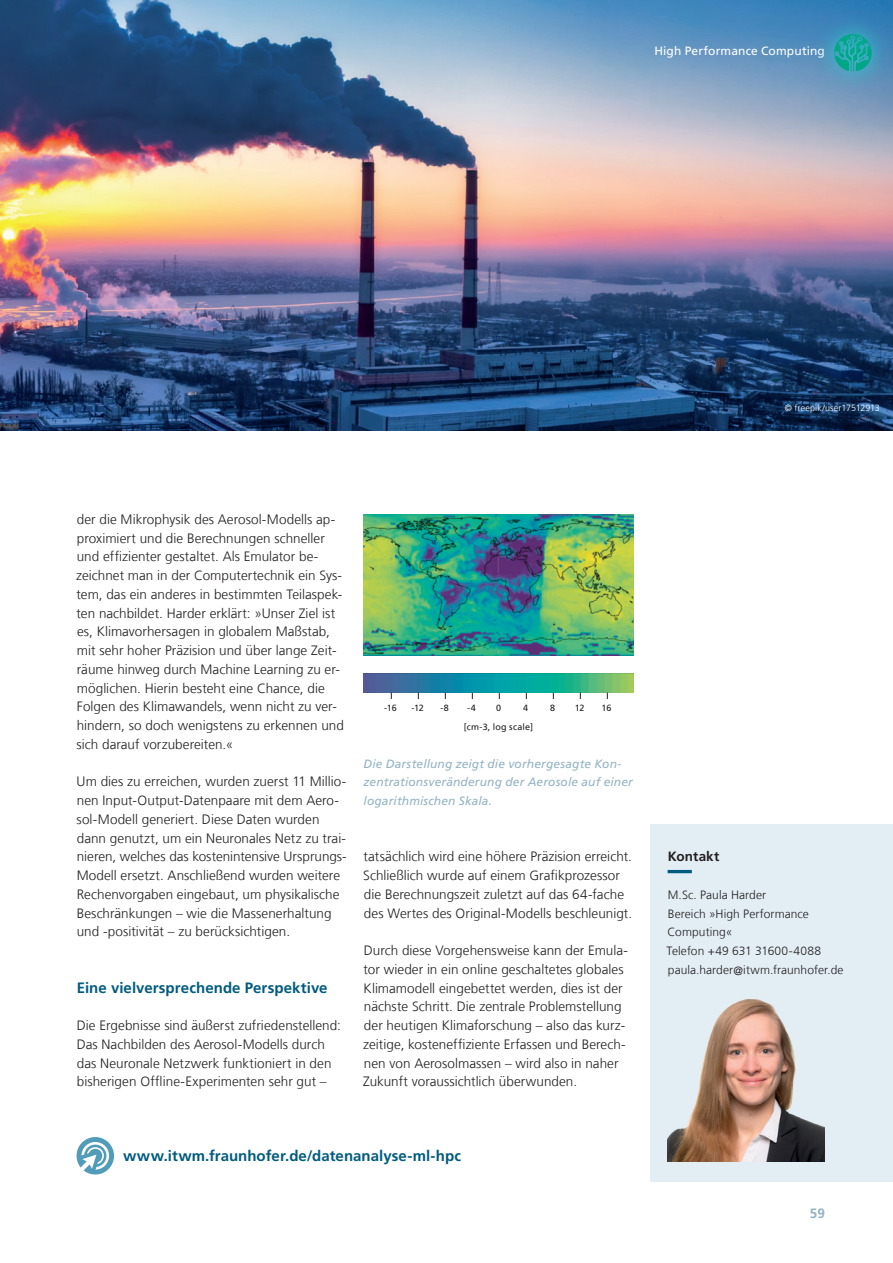
<style>
.page{position:relative;width:893px;height:1263px;background:#fff}
.page>*{position:absolute;margin:0;border:0;box-sizing:border-box;transform-origin:0 0}
.Zwischenueberschrift{font:700 15px "Frutiger LT Com";letter-spacing:.005em;color:#005b7f}
.Fliesstext_9_12_5_sc{font:300 13.5px/18.8px "Frutiger LT Com";letter-spacing:.005em;color:#231f20}
.Infokasten_klein_Ueb{font:700 13.5px "Frutiger LT Com";letter-spacing:.005em;color:#231f20}
.t1{font:700 13.5px "Frutiger LT Com";color:#93b3c3}
.Infokasten_klein_Fli{font:300 12px/18.8px "Frutiger LT Com";letter-spacing:.005em;color:#231f20}
.Bildtext_Marginal_8{font:italic 12px/18.8px "Frutiger LT Com";letter-spacing:.015em;color:#93b3c3}
.Kolumne{font:12px "Frutiger LT Com";letter-spacing:.015em;color:#fff}
.t2{font:9px "Frutiger LT Com";letter-spacing:.02em;color:#231f20}
._12_Grafiktext{font:300 9px "Frutiger LT Com";letter-spacing:.01em;color:#fff}
</style>
<div class="page">
<img style="left:364px;top:514px;width:270px;height:141px">
<img style="left:1px;top:0;width:892px;height:430px">
<img style="left:0;top:0;width:1px;height:430px">
<svg style="left:76px;top:1137px;width:38px;height:38px"></svg>
<div style="left:651px;top:824px;width:242px;height:357px;background:#e2eef4"></div>
<svg style="left:668px;top:870px;width:24px;height:3px"></svg>
<img style="left:668px;top:998px;width:157px;height:163px">
<img style="left:364px;top:674px;width:270px;height:19px">
<div style="left:811px;top:11px;width:82px;height:83px;background:#38c1cc;opacity:.75"></div>
<div style="left:830px;top:15px;width:45px;height:46px;background:#3a80ba"></div>
<div style="left:826px;top:19px;width:46px;height:46px;background:#38c1cc;opacity:.75"></div>
<div style="left:837px;top:16px;width:45px;height:46px;background:#38c1cc;opacity:.75"></div>
<svg style="left:834px;top:34px;width:38px;height:38px"></svg>
<p class="Kolumne" style="left:654px;top:44px;width:172px">High Performance Computing</p>
<p class="_12_Grafiktext" style="left:785px;top:403px;width:97px">© freepik/user17512913</p>
<p class="Fliesstext_9_12_5_sc" style="left:76px;top:510px;width:269px">der die Mikrophysik des Aerosol-Modells ap&shy;proximiert und die Berechnungen schneller und effizienter gestaltet. Als Emulator be&shy;zeichnet man in der Computertechnik ein Sys&shy;tem, das ein anderes in bestimmten Teilaspek&shy;ten nachbildet. Harder erklärt: »Unser Ziel ist es, Klimavorhersagen in globalem Maßstab, mit sehr hoher Präzision und über lange Zeit&shy;räume hinweg durch Machine Learning zu er&shy;möglichen. Hierin besteht eine Chance, die Folgen des Klimawandels, wenn nicht zu ver&shy;hindern, so doch wenigstens zu erkennen und sich darauf vorzubereiten.«</p>
<p class="Fliesstext_9_12_5_sc" style="left:77px;top:772px;width:272px">Um dies zu erreichen, wurden zuerst 11 Millio&shy;nen Input-Output-Datenpaare mit dem Aero&shy;sol-Modell generiert. Diese Daten wurden dann genutzt, um ein Neuronales Netz zu trai&shy;nieren, welches das kostenintensive Ursprungs-Modell ersetzt. Anschließend wurden weitere Rechenvorgaben eingebaut, um physikalische Beschränkungen – wie die Massenerhaltung und -positivität – zu berücksichtigen.</p>
<p class="Zwischenueberschrift" style="left:77px;top:979px;width:252px">Eine vielversprechende Perspektive</p>
<p class="Fliesstext_9_12_5_sc" style="left:77px;top:1016px;width:266px">Die Ergebnisse sind äußerst zufriedenstellend:<br>Das Nachbilden des Aerosol-Modells durch das Neuronale Netzwerk funktioniert in den bisherigen Offline-Experimenten sehr gut –</p>
<p class="t2" style="left:384px;top:703px;width:14px">-16</p>
<p class="t2" style="left:411px;top:703px;width:14px">-12</p>
<p class="t2" style="left:440px;top:703px;width:10px">-8</p>
<p class="t2" style="left:467px;top:703px;width:10px">-4</p>
<p class="t2" style="left:496px;top:703px;width:7px">0</p>
<p class="t2" style="left:523px;top:703px;width:7px">4</p>
<p class="t2" style="left:550px;top:703px;width:7px">8</p>
<p class="t2" style="left:575px;top:703px;width:11px">12</p>
<p class="t2" style="left:602px;top:703px;width:11px">16</p>
<p class="t2" style="left:464px;top:722px;width:71px">[cm-3, log scale]</p>
<p class="Bildtext_Marginal_8" style="left:364px;top:754px;width:271px">Die Darstellung zeigt die vorhergesagte Kon&shy;zentrationsveränderung der Aerosole auf einer logarithmischen Skala.</p>
<p class="Fliesstext_9_12_5_sc" style="left:363px;top:847px;width:271px">tatsächlich wird eine höhere Präzision erreicht.<br>Schließlich wurde auf einem Grafikprozessor die Berechnungszeit zuletzt auf das 64-fache des Wertes des Original-Modells beschleunigt.</p>
<p class="Fliesstext_9_12_5_sc" style="left:363px;top:941px;width:266px">Durch diese Vorgehensweise kann der Emula&shy;tor wieder in ein online geschaltetes globales Klimamodell eingebettet werden, dies ist der nächste Schritt. Die zentrale Problemstellung der heutigen Klimaforschung – also das kurz&shy;zeitige, kosteneffiziente Erfassen und Berech&shy;nen von Aerosolmassen – wird also in naher Zukunft voraussichtlich überwunden.</p>
<p class="Zwischenueberschrift" style="left:123px;top:1147px;width:339px">www.itwm.fraunhofer.de/datenanalyse-ml-hpc</p>
<p class="Infokasten_klein_Ueb" style="left:668px;top:849px;width:53px">Kontakt</p>
<p class="Infokasten_klein_Fli" style="left:668px;top:885px;width:100px">M.Sc. Paula Harder</p>
<p class="Infokasten_klein_Fli" style="left:668px;top:904px;width:143px">Bereich »High Performance<br>Computing«</p>
<p class="Infokasten_klein_Fli" style="left:667px;top:942px;width:156px">Telefon +49 631 31600-4088</p>
<p class="Infokasten_klein_Fli" style="left:668px;top:960px;width:177px">paula.harder@itwm.fraunhofer.de</p>
<p class="t1" style="left:810px;top:1205px;width:17px">59</p>
</div>
